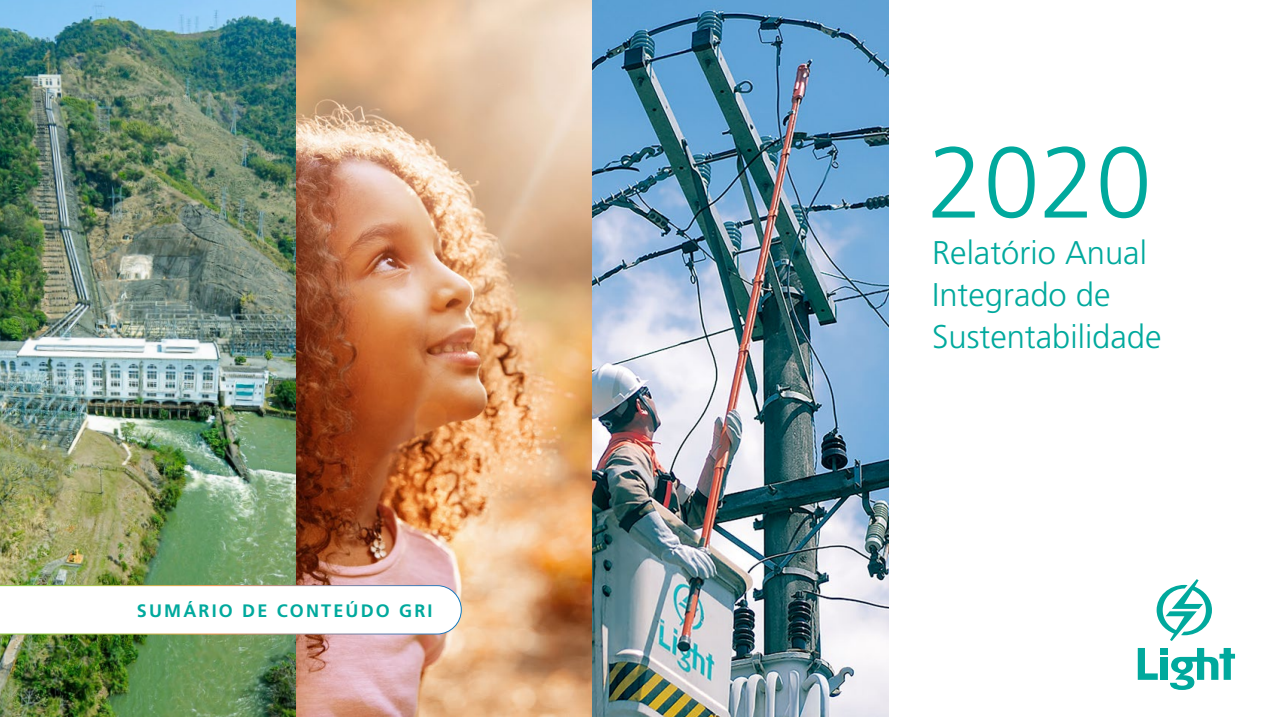
<style>
.page{position:relative;width:1276px;height:717px;background:#fff}
.page>*{position:absolute;margin:0;border:0;box-sizing:border-box;transform-origin:0 0}
.t1{font:300 100.8px "Frutiger";color:#00a99d}
.t2{font:300 32.78px/41.8px "Frutiger";color:#00a99d}
.t3{font:700 18px "Frutiger";letter-spacing:.12em;color:#00a99d}
</style>
<div class="page">
<img style="left:0;top:0;width:888px;height:716px">
<svg style="left:0;top:585px;width:461px;height:49px"></svg>
<svg style="left:1137px;top:648px;width:20px;height:31px"></svg>
<div style="left:1160px;top:656px;width:8px;height:23px;background:#00a99d"></div>
<div style="left:1160px;top:647px;width:8px;height:7px;background:#00a99d"></div>
<svg style="left:1170px;top:648px;width:65px;height:41px"></svg>
<svg style="left:1156px;top:579px;width:56px;height:62px"></svg>
<p class="t3" style="left:137px;top:599px;width:297px">SUMÁRIO DE CONTEÚDO GRI</p>
<h1 class="t1" style="left:927px;top:126px;width:226px">2020</h1>
<p class="t2" style="left:932px;top:232px;width:231px">Relatório Anual<br>Integrado de<br>Sustentabilidade</p>
</div>
